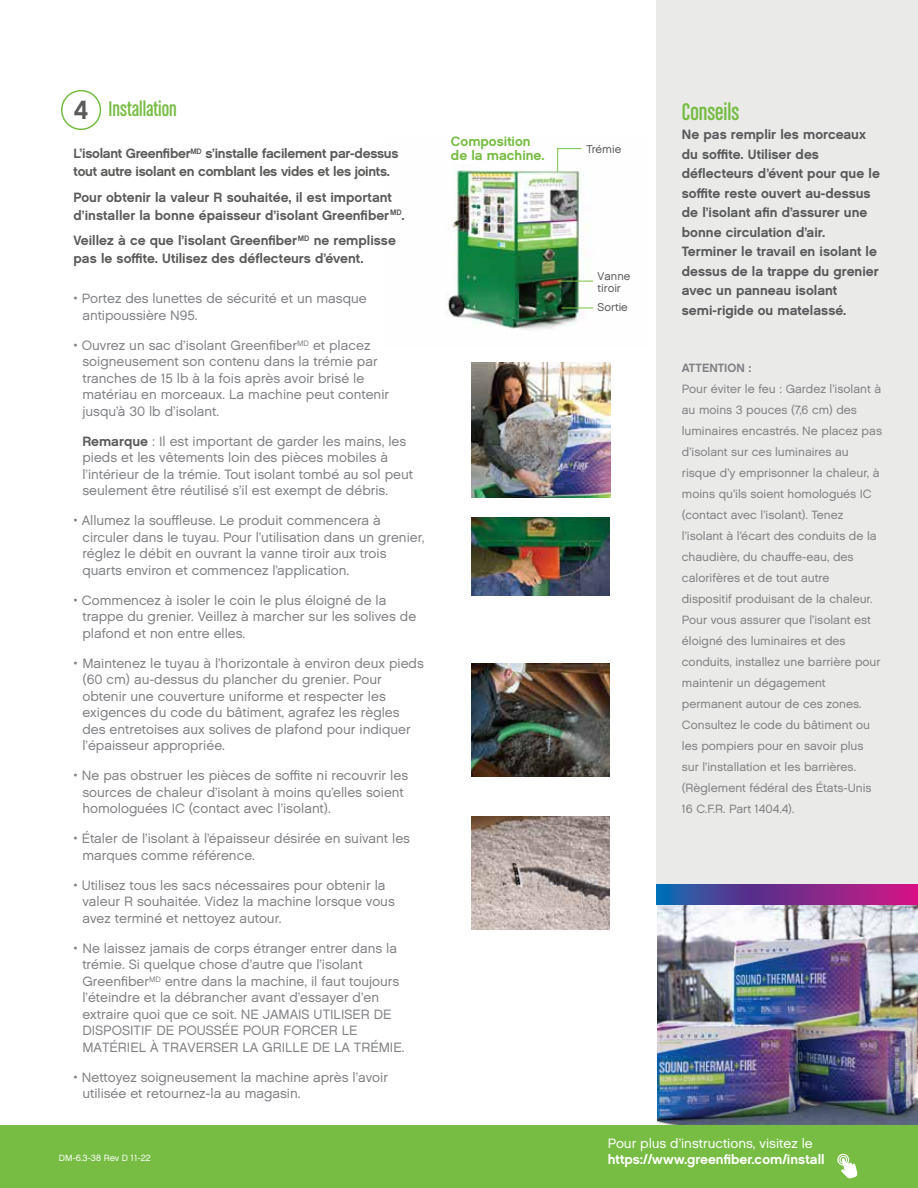
<style>
.page{position:relative;width:918px;height:1188px;background:#fff}
.page>*{position:absolute;margin:0;border:0;box-sizing:border-box;transform-origin:0 0}
.t1{font:25.5px "Chalet Comprime Cologne Sixty";color:#76bc43}
.t2{font:22.5px "Chalet Comprime Cologne Sixty";color:#76bc43}
.t3{font:13.5px/16.5px "Chalet London Nineteen Sixty";color:#808285}
.t4{font:13.5px/19.5px "Chalet New York Nineteen Sixty";color:#58595b}
.t5{font:13.5px/18px "Chalet New York Nineteen Sixty";color:#5b5b5a}
.t6{font:13.5px/18px "Chalet New York Nineteen Sixty";letter-spacing:-.02em;color:#5b5b5a}
.t7{font:13.5px "Chalet New York Nineteen Sixty";color:#fff}
.t8{font:13.5px "Chalet London Nineteen Sixty";color:#fff}
.t9{font:13.5px/13.5px "Chalet New York Nineteen Sixty";color:#76bc43}
.t10{font:12px/21px "Chalet London Nineteen Sixty";color:#808184}
.t11{font:12px "Chalet New York Nineteen Sixty";color:#808184}
.t12{font:11.25px/12px "Chalet London Nineteen Sixty";color:#5b5b5a}
.t13{font:9px "Chalet London Nineteen Sixty";color:#fff}
.s1{font-family:"Chalet New York Nineteen Sixty";font-size:26.25px;color:#5b5b5a}
.s2{font-family:"Chalet New York Nineteen Sixty";color:#5b5b5a}
</style>
<div class="page">
<img style="left:447px;top:170px;width:147px;height:160px">
<img style="left:657px;top:904px;width:261px;height:221px">
<div style="left:657px;top:0;width:261px;height:889px;background:#eaeae8"></div>
<div style="left:61px;top:90px;width:40px;height:40px;border:2px solid #76bc43;border-radius:50%"></div>
<img style="left:472px;top:664px;width:137px;height:113px">
<img style="left:471px;top:363px;width:139px;height:135px">
<img style="left:471px;top:518px;width:139px;height:78px">
<img style="left:471px;top:816px;width:138px;height:113px">
<svg style="left:557px;top:148px;width:25px;height:24px"></svg>
<hr style="left:558px;top:281px;width:35px;height:1px;background:#7ac143">
<hr style="left:561px;top:308px;width:32px;height:1px;background:#7ac143">
<svg style="left:657px;top:884px;width:261px;height:20px;background:#723390"></svg>
<div style="left:0;top:1125px;width:918px;height:63px;background:#77bd43"></div>
<svg style="left:837px;top:1153px;width:21px;height:26px"></svg>
<h2 class="t2" style="left:74px;top:96px;width:104px"><span class="s1">4</span> Installation</h2>
<p class="t6" style="left:74px;top:144px;width:326px">L’isolant Greenfiber<sup>MD</sup> s’installe facilement par-dessus tout autre isolant en comblant les vides et les joints.</p>
<p class="t5" style="left:74px;top:188px;width:333px">Pour obtenir la valeur R souhaitée, il est important d’installer la bonne épaisseur d’isolant Greenfiber<sup>MD</sup>.</p>
<p class="t5" style="left:74px;top:231px;width:324px">Veillez à ce que l’isolant Greenfiber<sup>MD</sup> ne remplisse pas le soffite. Utilisez des déflecteurs d’évent.</p>
<p class="t3" style="left:82px;top:290px;width:286px;text-indent:-9px">• Portez des lunettes de sécurité et un masque antipoussière N95.</p>
<p class="t3" style="left:82px;top:337px;width:308px;text-indent:-9px">• Ouvrez un sac d’isolant Greenfiber<sup>MD</sup> et placez soigneusement son contenu dans la trémie par tranches de 15 lb à la fois après avoir brisé le matériau en morceaux. La machine peut contenir jusqu’à 30 lb d’isolant.</p>
<p class="t3" style="left:82px;top:433px;width:332px"><span class="s2">Remarque</span> : Il est important de garder les mains, les pieds et les vêtements loin des pièces mobiles à l’intérieur de la trémie. Tout isolant tombé au sol peut seulement être réutilisé s’il est exempt de débris.</p>
<p class="t3" style="left:82px;top:512px;width:344px;text-indent:-9px">• Allumez la souffleuse. Le produit commencera à circuler dans le tuyau. Pour l’utilisation dans un grenier, réglez le débit en ouvrant la vanne tiroir aux trois quarts environ et commencez l’application.</p>
<p class="t3" style="left:82px;top:592px;width:335px;text-indent:-9px">• Commencez à isoler le coin le plus éloigné de la trappe du grenier. Veillez à marcher sur les solives de plafond et non entre elles.</p>
<p class="t3" style="left:82px;top:655px;width:343px;text-indent:-9px">• Maintenez le tuyau à l’horizontale à environ deux pieds (60 cm) au-dessus du plancher du grenier. Pour obtenir une couverture uniforme et respecter les exigences du code du bâtiment, agrafez les règles des entretoises aux solives de plafond pour indiquer l’épaisseur appropriée.</p>
<p class="t3" style="left:82px;top:767px;width:327px;text-indent:-9px">• Ne pas obstruer les pièces de soffite ni recouvrir les sources de chaleur d’isolant à moins qu’elles soient homologuées IC (contact avec l’isolant).</p>
<p class="t3" style="left:82px;top:830px;width:329px;text-indent:-9px">• Étaler de l’isolant à l’épaisseur désirée en suivant les marques comme référence.</p>
<p class="t3" style="left:82px;top:877px;width:314px;text-indent:-9px">• Utilisez tous les sacs nécessaires pour obtenir la valeur R souhaitée. Videz la machine lorsque vous avez terminé et nettoyez autour.</p>
<p class="t3" style="left:82px;top:940px;width:324px;text-indent:-9px">• Ne laissez jamais de corps étranger entrer dans la trémie. Si quelque chose d’autre que l’isolant Greenfiber<sup>MD</sup> entre dans la machine, il faut toujours l’éteindre et la débrancher avant d’essayer d’en extraire quoi que ce soit. NE JAMAIS UTILISER DE DISPOSITIF DE POUSSÉE POUR FORCER LE MATÉRIEL À TRAVERSER LA GRILLE DE LA TRÉMIE.</p>
<p class="t3" style="left:82px;top:1069px;width:307px;text-indent:-9px">• Nettoyez soigneusement la machine après l’avoir utilisée et retournez-la au magasin.</p>
<p class="t13" style="left:59px;top:1152px;width:93px">DM-6.3-38 Rev D 11-22</p>
<p class="t9" style="left:451px;top:135px;width:95px">Composition de la machine.</p>
<p class="t12" style="left:586px;top:143px;width:36px">Trémie</p>
<p class="t12" style="left:598px;top:270px;width:34px">Vanne tiroir</p>
<p class="t12" style="left:598px;top:301px;width:32px">Sortie</p>
<h1 class="t1" style="left:682px;top:97px;width:59px">Conseils</h1>
<p class="t4" style="left:682px;top:125px;width:200px">Ne pas remplir les morceaux du soffite. Utiliser des déflecteurs d’évent pour que le soffite reste ouvert au-dessus de l’isolant afin d’assurer une bonne circulation d’air.<br>Terminer le travail en isolant le dessus de la trappe du grenier avec un panneau isolant semi-rigide ou matelassé.</p>
<p class="t11" style="left:682px;top:360px;width:71px">ATTENTION :</p>
<p class="t10" style="left:682px;top:378px;width:202px">Pour éviter le feu : Gardez l’isolant à au moins 3 pouces (7,6 cm) des luminaires encastrés. Ne placez pas d’isolant sur ces luminaires au risque d’y emprisonner la chaleur, à moins qu’ils soient homologués IC (contact avec l’isolant). Tenez l’isolant à l’écart des conduits de la chaudière, du chauffe-eau, des calorifères et de tout autre dispositif produisant de la chaleur.<br>Pour vous assurer que l’isolant est éloigné des luminaires et des conduits, installez une barrière pour maintenir un dégagement permanent autour de ces zones.<br>Consultez le code du bâtiment ou les pompiers pour en savoir plus sur l’installation et les barrières. (Règlement fédéral des États-Unis 16 C.F.R. Part 1404.4).</p>
<p class="t8" style="left:608px;top:1135px;width:206px">Pour plus d’instructions, visitez le</p>
<p class="t7" style="left:608px;top:1151px;width:218px">https://www.greenfiber.com/install</p>
</div>
